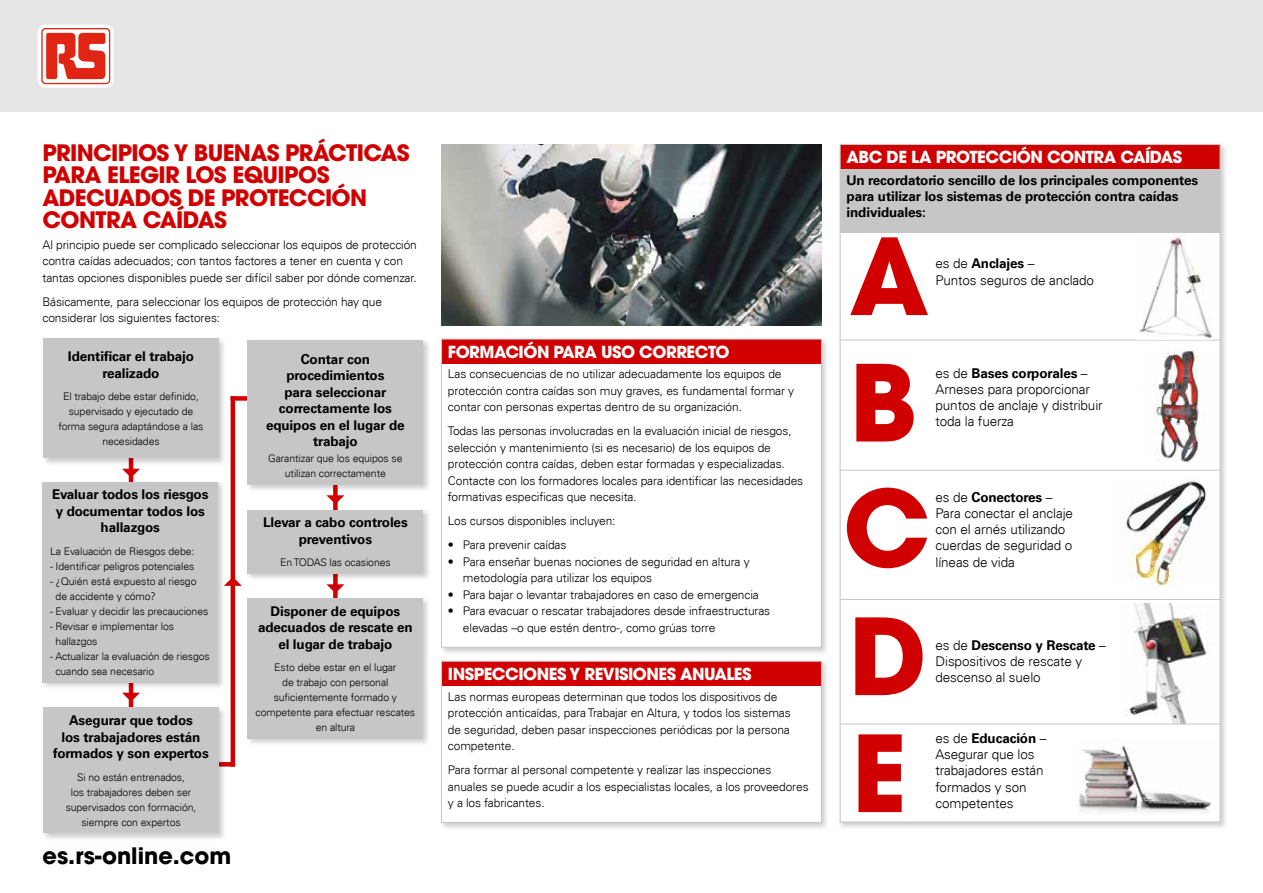
<style>
.page{position:relative;width:1263px;height:893px;background:#fff}
.page>*{position:absolute;margin:0;border:0;box-sizing:border-box;transform-origin:0 0}
.t1{font:700 105px/117px "ITC Avant Garde Pro";color:#d00000}
.t2{font:700 22.5px/22.5px "ITC Avant Garde Pro";letter-spacing:-.03em;color:#d00000}
.t3{font:700 22.5px "ITC Avant Garde Pro";color:#000}
.t4{font:700 16.5px "ITC Avant Garde Pro";letter-spacing:-.03em;color:#fff}
.t5{font:700 13.5px/16.5px "Univers Com 65";letter-spacing:-.01em;color:#000;text-align:center}
.t6{font:300 13.5px/16.2px "Univers Com 45";letter-spacing:-.01em;color:#000}
.t7{font:300 12px/16.5px "Univers Com 45";letter-spacing:-.01em;color:#000}
.t8{font:300 10.5px/15px "Univers Com 45";letter-spacing:-.01em;color:#000;text-align:center}
.s1{font-family:"Univers Com 45";font-weight:300}
</style>
<div class="page">
<hr style="left:129px;top:414px;width:4px;height:379px;background:#d00000">
<hr style="left:231px;top:396px;width:4px;height:371px;background:#d00000">
<div style="left:127px;top:762px;width:108px;height:5px;background:#d00000"></div>
<div style="left:231px;top:396px;width:109px;height:5px;background:#d00000"></div>
<div style="left:333px;top:414px;width:5px;height:316px;background:#d00000"></div>
<svg style="left:122px;top:469px;width:18px;height:9px"></svg>
<svg style="left:122px;top:693px;width:18px;height:9px"></svg>
<svg style="left:326px;top:495px;width:18px;height:9px"></svg>
<svg style="left:226px;top:577px;width:16px;height:9px"></svg>
<svg style="left:326px;top:584px;width:18px;height:9px"></svg>
<div style="left:0;top:0;width:1263px;height:112px;background:#e6e6e6"></div>
<svg style="left:38px;top:25px;width:76px;height:63px"></svg>
<svg style="left:41px;top:28px;width:69px;height:56px"></svg>
<svg style="left:43px;top:29px;width:66px;height:54px"></svg>
<svg style="left:46px;top:33px;width:59px;height:46px;background:#e65244"></svg>
<div style="left:41px;top:337px;width:186px;height:129px;background:#000;opacity:.2"></div>
<div style="left:43px;top:339px;width:176px;height:119px;background:#c6c6c6"></div>
<div style="left:41px;top:706px;width:186px;height:135px;background:#000;opacity:.2"></div>
<div style="left:43px;top:708px;width:176px;height:125px;background:#c6c6c6"></div>
<div style="left:246px;top:338px;width:185px;height:155px;background:#000;opacity:.2"></div>
<div style="left:248px;top:340px;width:175px;height:144px;background:#c6c6c6"></div>
<div style="left:246px;top:508px;width:185px;height:74px;background:#000;opacity:.2"></div>
<div style="left:248px;top:510px;width:175px;height:64px;background:#c6c6c6"></div>
<div style="left:246px;top:597px;width:185px;height:150px;background:#000;opacity:.2"></div>
<div style="left:248px;top:599px;width:175px;height:140px;background:#c6c6c6"></div>
<div style="left:41px;top:480px;width:185px;height:211px;background:#000;opacity:.2"></div>
<div style="left:43px;top:482px;width:175px;height:200px;background:#c6c6c6"></div>
<img style="left:441px;top:145px;width:381px;height:180px">
<div style="left:837px;top:142px;width:391px;height:689px;background:#000;opacity:.2"></div>
<svg style="left:839px;top:144px;width:382px;height:679px"></svg>
<img style="left:1148px;top:350px;width:67px;height:113px">
<img style="left:1114px;top:477px;width:101px;height:109px">
<img style="left:1117px;top:603px;width:98px;height:120px">
<hr style="left:840px;top:340px;width:380px;height:1px;background:#c6c6c6">
<hr style="left:840px;top:470px;width:380px;height:1px;background:#c6c6c6">
<hr style="left:840px;top:599px;width:381px;height:1px;background:#c6c6c6">
<hr style="left:840px;top:724px;width:381px;height:1px;background:#c6c6c6">
<img style="left:1073px;top:740px;width:142px;height:74px">
<img style="left:1136px;top:234px;width:76px;height:105px">
<div style="left:439px;top:337px;width:391px;height:319px;background:#000;opacity:.2"></div>
<svg style="left:441px;top:338px;width:381px;height:310px"></svg>
<div style="left:439px;top:659px;width:391px;height:172px;background:#000;opacity:.2"></div>
<svg style="left:441px;top:660px;width:381px;height:163px"></svg>
<h2 class="t2" style="left:43px;top:141px;width:369px">PRINCIPIOS Y BUENAS PRÁCTICAS<br>PARA ELEGIR LOS EQUIPOS<br>ADECUADOS DE PROTECCIÓN<br>CONTRA CAÍDAS</h2>
<p class="t7" style="left:43px;top:236px;width:376px">Al principio puede ser complicado seleccionar los equipos de protección contra caídas adecuados; con tantos factores a tener en cuenta y con tantas opciones disponibles puede ser difícil saber por dónde comenzar.</p>
<p class="t7" style="left:43px;top:293px;width:341px">Básicamente, para seleccionar los equipos de protección hay que considerar los siguientes factores:</p>
<p class="t5" style="left:68px;top:348px;width:128px">Identificar el trabajo realizado</p>
<p class="t8" style="left:59px;top:389px;width:146px">El trabajo debe estar definido, supervisado y ejecutado de forma segura adaptándose a las necesidades</p>
<p class="t5" style="left:52px;top:486px;width:158px">Evaluar todos los riesgos y documentar todos los hallazgos</p>
<p class="t8" style="left:50px;top:543px;width:146px">La Evaluación de Riesgos debe:</p>
<p class="t8" style="left:50px;top:558px;width:146px">- Identificar peligros potenciales</p>
<p class="t8" style="left:56px;top:573px;width:142px;text-align:left;text-indent:-6px">- ¿Quién está expuesto al riesgo de accidente y cómo?</p>
<p class="t8" style="left:50px;top:603px;width:160px">- Evaluar y decidir las precauciones</p>
<p class="t8" style="left:56px;top:618px;width:120px;text-align:left;text-indent:-6px">- Revisar e implementar los hallazgos</p>
<p class="t8" style="left:55px;top:648px;width:156px;text-align:left;text-indent:-5px">- Actualizar la evaluación de riesgos cuando sea necesario</p>
<p class="t5" style="left:53px;top:712px;width:157px">Asegurar que todos<br>los trabajadores están formados y son expertos</p>
<p class="t8" style="left:66px;top:769px;width:132px">Si no están entrenados,<br>los trabajadores deben ser supervisados con formación, siempre con expertos</p>
<h2 class="t3" style="left:43px;top:841px;width:190px">es.rs-online.com</h2>
<p class="t5" style="left:266px;top:351px;width:140px">Contar con procedimientos<br>para seleccionar correctamente los equipos en el lugar de trabajo</p>
<p class="t8" style="left:268px;top:451px;width:136px">Garantizar que los equipos se utilizan correctamente</p>
<p class="t5" style="left:263px;top:514px;width:146px">Llevar a cabo controles preventivos</p>
<p class="t8" style="left:280px;top:555px;width:112px">En TODAS las ocasiones</p>
<p class="t5" style="left:258px;top:603px;width:156px">Disponer de equipos adecuados de rescate en el lugar de trabajo</p>
<p class="t8" style="left:256px;top:660px;width:161px">Esto debe estar en el lugar<br>de trabajo con personal suficientemente formado y competente para efectuar rescates en altura</p>
<h3 class="t4" style="left:448px;top:341px;width:283px">FORMACIÓN PARA USO CORRECTO</h3>
<p class="t7" style="left:448px;top:366px;width:348px">Las consecuencias de no utilizar adecuadamente los equipos de protección contra caídas son muy graves, es fundamental formar y contar con personas expertas dentro de su organización.</p>
<p class="t7" style="left:448px;top:423px;width:357px">Todas las personas involucradas en la evaluación inicial de riesgos, selección y mantenimiento (si es necesario) de los equipos de protección contra caídas, deben estar formadas y especializadas.<br>Contacte con los formadores locales para identificar las necesidades formativas especificas que necesita.</p>
<p class="t7" style="left:448px;top:513px;width:169px">Los cursos disponibles incluyen:</p>
<p class="t7" style="left:448px;top:537px;width:120px">• Para prevenir caídas</p>
<p class="t7" style="left:463px;top:553px;width:288px;text-indent:-15px">• Para enseñar buenas nociones de seguridad en altura y metodología para utilizar los equipos</p>
<p class="t7" style="left:448px;top:586px;width:312px">• Para bajar o levantar trabajadores en caso de emergencia</p>
<p class="t7" style="left:463px;top:603px;width:309px;text-indent:-15px">• Para evacuar o rescatar trabajadores desde infraestructuras elevadas –o que estén dentro-, como grúas torre</p>
<h3 class="t4" style="left:448px;top:663px;width:305px">INSPECCIONES Y REVISIONES ANUALES</h3>
<p class="t7" style="left:448px;top:688px;width:344px">Las normas europeas determinan que todos los dispositivos de protección anticaídas, para Trabajar en Altura, y todos los sistemas de seguridad, deben pasar inspecciones periódicas por la persona competente.</p>
<p class="t7" style="left:448px;top:761px;width:362px">Para formar al personal competente y realizar las inspecciones anuales se puede acudir a los especialistas locales, a los proveedores y a los fabricantes.</p>
<h3 class="t4" style="left:846px;top:146px;width:337px">ABC DE LA PROTECCIÓN CONTRA CAÍDAS</h3>
<p class="t5" style="left:846px;top:172px;width:353px;text-align:left">Un recordatorio sencillo de los principales componentes para utilizar los sistemas de protección contra caídas individuales:</p>
<h1 class="t1" style="left:849px;top:217px;width:81px">A</h1>
<p class="t5" style="left:935px;top:255px;width:101px"><span class="s1">es de</span> Anclajes <span class="s1">–</span></p>
<p class="t6" style="left:935px;top:272px;width:160px">Puntos seguros de anclado</p>
<h1 class="t1" style="left:849px;top:343px;width:69px">B</h1>
<p class="t5" style="left:935px;top:365px;width:154px"><span class="s1">es de</span> Bases corporales <span class="s1">–</span></p>
<p class="t6" style="left:935px;top:381px;width:169px">Arneses para proporcionar puntos de anclaje y distribuir toda la fuerza</p>
<h1 class="t1" style="left:843px;top:468px;width:89px">C</h1>
<p class="t5" style="left:935px;top:489px;width:119px"><span class="s1">es de</span> Conectores <span class="s1">–</span></p>
<p class="t6" style="left:935px;top:505px;width:139px">Para conectar el anclaje con el arnés utilizando cuerdas de seguridad o líneas de vida</p>
<h1 class="t1" style="left:849px;top:597px;width:79px">D<br>E</h1>
<p class="t5" style="left:935px;top:637px;width:172px"><span class="s1">es de</span> Descenso y Rescate <span class="s1">–</span></p>
<p class="t6" style="left:935px;top:653px;width:148px">Dispositivos de rescate y descenso al suelo</p>
<p class="t5" style="left:935px;top:730px;width:113px"><span class="s1">es de</span> Educación <span class="s1">–</span></p>
<p class="t6" style="left:935px;top:746px;width:109px">Asegurar que los trabajadores están formados y son competentes</p>
</div>
